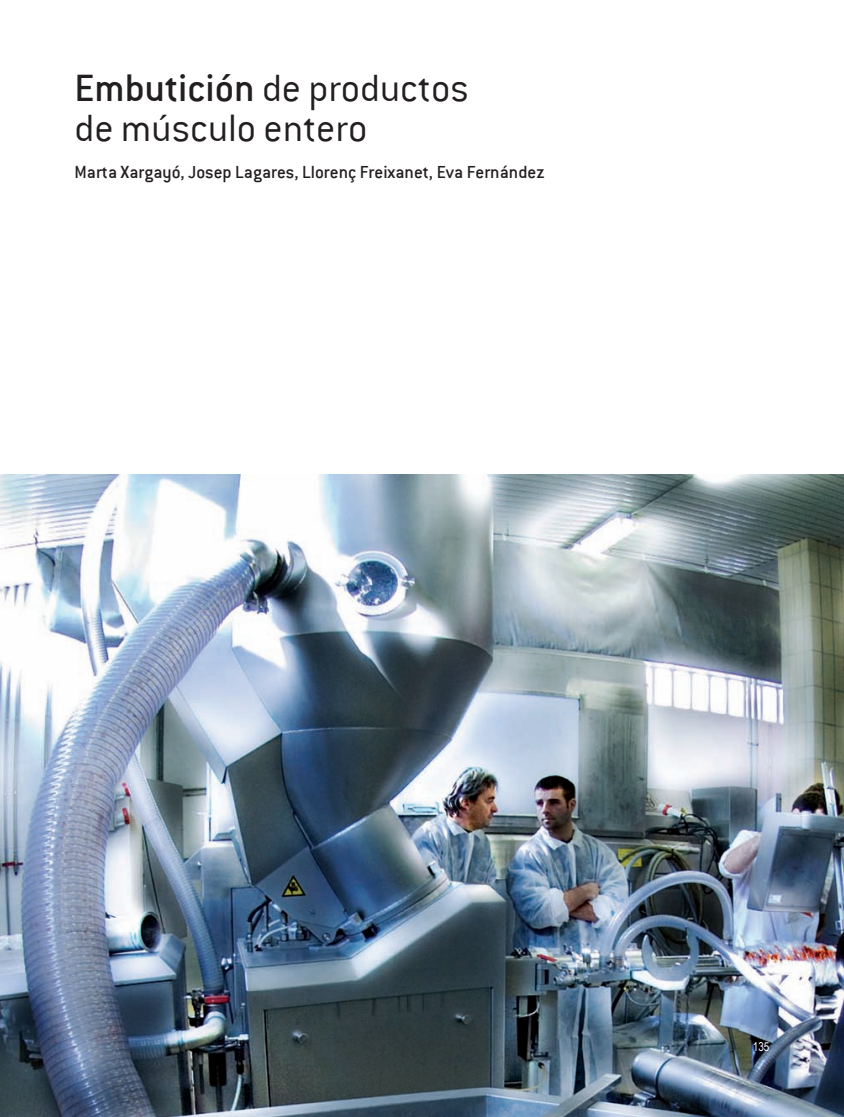
<style>
.page{position:relative;width:844px;height:1117px;background:#fff}
.page>*{position:absolute;margin:0;border:0;box-sizing:border-box;transform-origin:0 0}
.t1{font:300 42px/40.2px "Conduit ITC";color:#231f20}
.t2{font:500 19.25px "Conduit ITC";color:#231f20}
.t3{font:12.25px "Arial Narrow";color:#fff}
.s1{font-weight:500}
</style>
<div class="page">
<img style="left:0;top:475px;width:843px;height:641px">
<h1 class="t1" style="left:74px;top:68px;width:395px"><span class="s1">Embutición</span> de productos de músculo entero</h1>
<p class="t2" style="left:74px;top:161px;width:471px">Marta Xargayó, Josep Lagares, Llorenç Freixanet, Eva Fernández</p>
<p class="t3" style="left:752px;top:1037px;width:18px">135</p>
</div>
